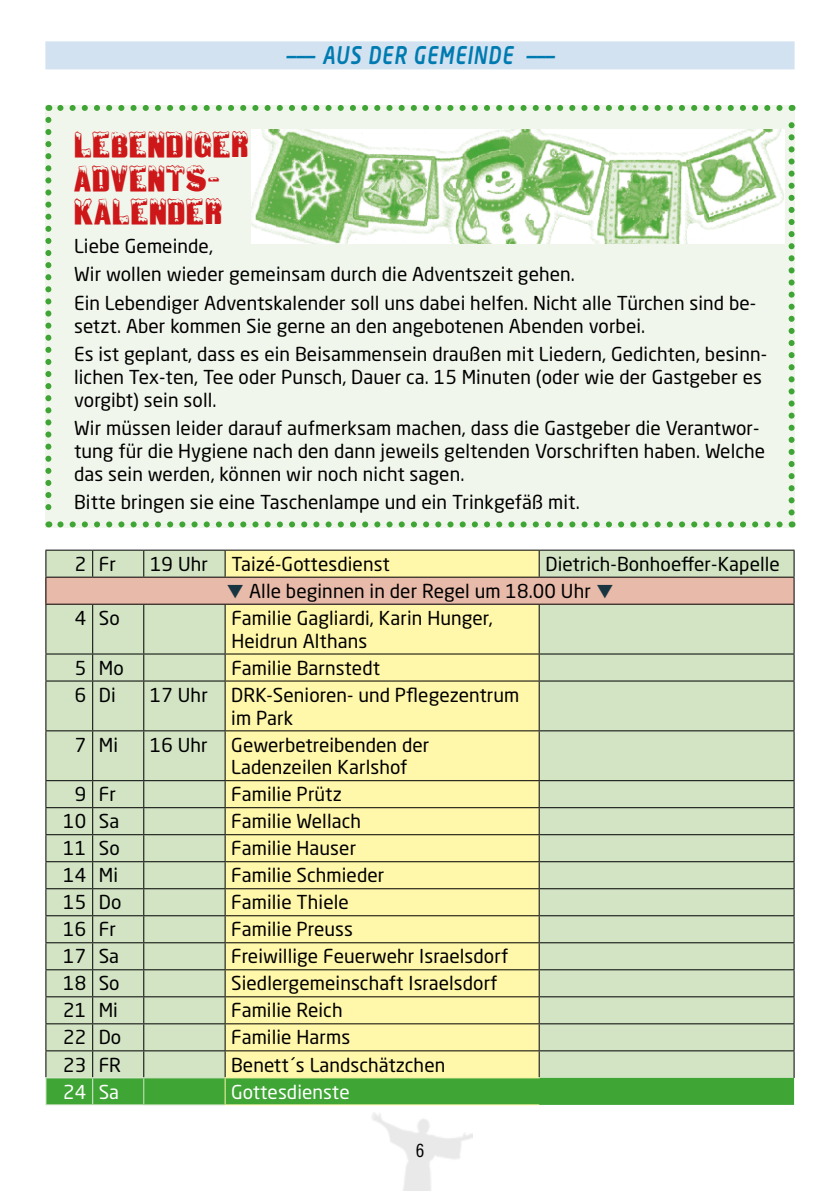
<style>
.page{position:relative;width:840px;height:1191px;background:#fff}
.page>*{position:absolute;margin:0;border:0;box-sizing:border-box;transform-origin:0 0}
.t1{font:32px/33.6px "Snowtop Caps";letter-spacing:.03em;color:#cd1719}
.t2{font:italic 500 24px "Neo Sans W1 G";letter-spacing:.05em;color:#007bb1;scale:.8 1}
.t3{font:20px "Acumin Pro Cond";color:#000}
.t4{font:19px/22.8px "Neo Sans W1 G";letter-spacing:.005em;color:#000}
.t5{font:19px "Neo Sans W1 G";letter-spacing:.005em;color:#fff}
.s1{color:#193441}
</style>
<div class="page">
<img style="left:371px;top:1112px;width:101px;height:79px">
<div style="left:45px;top:41px;width:749px;height:28px;background:#d2e2f0"></div>
<div style="left:45px;top:105px;width:749px;height:422px;background:#f1f6ec"></div>
<svg style="left:60px;top:521px;width:723px;height:6px"></svg>
<svg style="left:45px;top:120px;width:6px;height:407px"></svg>
<svg style="left:788px;top:105px;width:6px;height:407px"></svg>
<svg style="left:48px;top:105px;width:731px;height:6px"></svg>
<img style="left:251px;top:129px;width:533px;height:115px">
<div style="left:46px;top:550px;width:747px;height:230px;background:#d2e4c4"></div>
<div style="left:225px;top:550px;width:313px;height:230px;background:#fff7a9"></div>
<div style="left:46px;top:577px;width:747px;height:27px;background:#e7baa9"></div>
<hr style="left:45px;top:549px;width:48px;height:1px;background:#000">
<hr style="left:93px;top:549px;width:51px;height:1px;background:#000">
<svg style="left:92px;top:550px;width:1px;height:26px"></svg>
<hr style="left:144px;top:549px;width:81px;height:1px;background:#000">
<svg style="left:143px;top:550px;width:1px;height:26px"></svg>
<hr style="left:225px;top:549px;width:314px;height:1px;background:#000">
<svg style="left:224px;top:550px;width:1px;height:26px"></svg>
<hr style="left:539px;top:549px;width:255px;height:1px;background:#000">
<svg style="left:538px;top:550px;width:1px;height:26px"></svg>
<hr style="left:45px;top:576px;width:48px;height:1px;background:#000">
<svg style="left:45px;top:550px;width:1px;height:53px"></svg>
<hr style="left:93px;top:576px;width:51px;height:1px;background:#000">
<hr style="left:144px;top:576px;width:81px;height:1px;background:#000">
<hr style="left:225px;top:576px;width:314px;height:1px;background:#000">
<hr style="left:539px;top:576px;width:255px;height:1px;background:#000">
<svg style="left:793px;top:550px;width:1px;height:53px"></svg>
<hr style="left:45px;top:603px;width:48px;height:1px;background:#000">
<hr style="left:45px;top:604px;width:1px;height:49px;background:#000">
<hr style="left:93px;top:603px;width:51px;height:1px;background:#000">
<hr style="left:92px;top:604px;width:1px;height:49px;background:#000">
<hr style="left:144px;top:603px;width:81px;height:1px;background:#000">
<hr style="left:143px;top:604px;width:1px;height:49px;background:#000">
<hr style="left:225px;top:603px;width:314px;height:1px;background:#000">
<hr style="left:224px;top:604px;width:1px;height:49px;background:#000">
<hr style="left:539px;top:603px;width:255px;height:1px;background:#000">
<hr style="left:538px;top:604px;width:1px;height:49px;background:#000">
<hr style="left:793px;top:604px;width:1px;height:49px;background:#000">
<hr style="left:45px;top:653px;width:48px;height:1px;background:#000">
<svg style="left:45px;top:654px;width:1px;height:26px"></svg>
<hr style="left:93px;top:653px;width:51px;height:1px;background:#000">
<svg style="left:92px;top:654px;width:1px;height:26px"></svg>
<hr style="left:144px;top:653px;width:81px;height:1px;background:#000">
<svg style="left:143px;top:654px;width:1px;height:26px"></svg>
<hr style="left:225px;top:653px;width:314px;height:1px;background:#000">
<svg style="left:224px;top:654px;width:1px;height:26px"></svg>
<hr style="left:539px;top:653px;width:255px;height:1px;background:#000">
<svg style="left:538px;top:654px;width:1px;height:26px"></svg>
<svg style="left:793px;top:654px;width:1px;height:26px"></svg>
<hr style="left:45px;top:680px;width:48px;height:1px;background:#000">
<hr style="left:45px;top:681px;width:1px;height:49px;background:#000">
<hr style="left:93px;top:680px;width:51px;height:1px;background:#000">
<hr style="left:92px;top:681px;width:1px;height:49px;background:#000">
<hr style="left:144px;top:680px;width:81px;height:1px;background:#000">
<hr style="left:143px;top:681px;width:1px;height:49px;background:#000">
<hr style="left:225px;top:680px;width:314px;height:1px;background:#000">
<hr style="left:224px;top:681px;width:1px;height:49px;background:#000">
<hr style="left:539px;top:680px;width:255px;height:1px;background:#000">
<hr style="left:538px;top:681px;width:1px;height:49px;background:#000">
<hr style="left:793px;top:681px;width:1px;height:49px;background:#000">
<hr style="left:45px;top:730px;width:48px;height:1px;background:#000">
<hr style="left:45px;top:731px;width:1px;height:49px;background:#000">
<hr style="left:93px;top:730px;width:51px;height:1px;background:#000">
<hr style="left:92px;top:731px;width:1px;height:49px;background:#000">
<hr style="left:144px;top:730px;width:81px;height:1px;background:#000">
<hr style="left:143px;top:731px;width:1px;height:49px;background:#000">
<hr style="left:225px;top:730px;width:314px;height:1px;background:#000">
<hr style="left:224px;top:731px;width:1px;height:49px;background:#000">
<hr style="left:539px;top:730px;width:255px;height:1px;background:#000">
<hr style="left:538px;top:731px;width:1px;height:49px;background:#000">
<hr style="left:793px;top:731px;width:1px;height:49px;background:#000">
<hr style="left:45px;top:780px;width:48px;height:1px;background:#000">
<hr style="left:93px;top:780px;width:51px;height:1px;background:#000">
<hr style="left:144px;top:780px;width:81px;height:1px;background:#000">
<hr style="left:225px;top:780px;width:314px;height:1px;background:#000">
<hr style="left:539px;top:780px;width:255px;height:1px;background:#000">
<hr style="left:45px;top:1104px;width:48px;height:1px;background:#e2edd9">
<hr style="left:93px;top:1104px;width:50px;height:1px;background:#e2edd9">
<hr style="left:143px;top:1104px;width:81px;height:1px;background:#d2e4c4">
<svg style="left:45px;top:781px;width:749px;height:323px;background:#cfdda7"></svg>
<hr style="left:224px;top:1104px;width:315px;height:1px;background:#fff7a9">
<p class="t2" style="left:285px;top:40px;width:339px">― ― ― AUS DER GEMEINDE ― ― ―</p>
<h1 class="t1" style="left:74px;top:126px;width:176px">LEBENDIGER<br>ADVENTS-<br>KALENDER</h1>
<p class="t4" style="left:74px;top:231px;width:683px;line-height:28.4px">Liebe Gemeinde,<br>Wir wollen wieder gemeinsam durch die Adventszeit gehen.<br>Ein Lebendiger Adventskalender soll uns dabei helfen. Nicht alle Türchen sind be-</p>
<p class="t4" style="left:74px;top:311px;width:694px;line-height:28.4px">setzt. Aber kommen Sie gerne an den angebotenen Abenden vorbei.<br>Es ist geplant, dass es ein Beisammensein draußen mit Liedern, Gedichten, besinn-</p>
<p class="t4" style="left:74px;top:365px;width:689px">lichen Tex-ten, Tee oder Punsch, Dauer ca. 15 Minuten (oder wie der Gastgeber es vorgibt) sein soll.</p>
<p class="t4" style="left:74px;top:416px;width:692px">Wir müssen leider darauf aufmerksam machen, dass die Gastgeber die Verantwor&shy;tung für die Hygiene nach den dann jeweils geltenden Vorschriften haben. Welche das sein werden, können wir noch nicht sagen.</p>
<p class="t4" style="left:74px;top:490px;width:507px">Bitte bringen sie eine Taschenlampe und ein Trinkgefäß mit.</p>
<p class="t4" style="left:75px;top:552px;width:43px">2 Fr</p>
<p class="t4" style="left:150px;top:552px;width:241px">19 Uhr Taizé-Gottesdienst</p>
<p class="t4" style="left:545px;top:552px;width:236px">Dietrich-Bonhoeffer-Kapelle</p>
<p class="t4" style="left:226px;top:579px;width:388px"><span class="s1">▼</span> Alle beginnen in der Regel um 18.00 Uhr <span class="s1">▼</span></p>
<p class="t4" style="left:75px;top:606px;width:46px">4 So</p>
<p class="t4" style="left:231px;top:606px;width:263px">Familie Gagliardi, Karin Hunger,<br>Heidrun Althans</p>
<p class="t4" style="left:75px;top:656px;width:50px">5 Mo</p>
<p class="t4" style="left:231px;top:656px;width:150px">Familie Barnstedt</p>
<p class="t4" style="left:75px;top:683px;width:42px">6 Di</p>
<p class="t4" style="left:231px;top:683px;width:289px;text-indent:-81px">17 Uhr DRK-Senioren- und Pflegezentrum im Park</p>
<p class="t4" style="left:75px;top:733px;width:45px">7 Mi</p>
<p class="t4" style="left:231px;top:733px;width:199px;text-indent:-81px">16 Uhr Gewerbetreibenden der<br>Ladenzeilen Karlshof</p>
<p class="t4" style="left:75px;top:782px;width:43px">9 Fr</p>
<p class="t4" style="left:231px;top:782px;width:112px">Familie Prütz</p>
<p class="t4" style="left:63px;top:809px;width:57px">10 Sa</p>
<p class="t4" style="left:231px;top:809px;width:131px">Familie Wellach</p>
<p class="t4" style="left:63px;top:836px;width:58px">11 So</p>
<p class="t4" style="left:231px;top:836px;width:126px">Familie Hauser</p>
<p class="t4" style="left:63px;top:863px;width:56px">14 Mi</p>
<p class="t4" style="left:231px;top:863px;width:154px">Familie Schmieder</p>
<p class="t4" style="left:63px;top:890px;width:60px">15 Do</p>
<p class="t4" style="left:231px;top:890px;width:119px">Familie Thiele</p>
<p class="t4" style="left:63px;top:917px;width:54px">16 Fr</p>
<p class="t4" style="left:231px;top:917px;width:123px">Familie Preuss</p>
<p class="t4" style="left:63px;top:944px;width:57px">17 Sa</p>
<p class="t4" style="left:231px;top:944px;width:278px">Freiwillige Feuerwehr Israelsdorf</p>
<p class="t4" style="left:63px;top:971px;width:58px">18 So</p>
<p class="t4" style="left:231px;top:971px;width:268px">Siedlergemeinschaft Israelsdorf</p>
<p class="t4" style="left:63px;top:998px;width:56px">21 Mi</p>
<p class="t4" style="left:231px;top:998px;width:113px">Familie Reich</p>
<p class="t4" style="left:63px;top:1025px;width:60px">22 Do</p>
<p class="t4" style="left:231px;top:1025px;width:120px">Familie Harms</p>
<p class="t4" style="left:63px;top:1052px;width:59px">23 FR</p>
<p class="t4" style="left:231px;top:1052px;width:216px">Benett´s Landschätzchen</p>
<p class="t5" style="left:63px;top:1079px;width:57px">24 Sa</p>
<p class="t5" style="left:231px;top:1079px;width:120px">Gottesdienste</p>
<p class="t3" style="left:415px;top:1137px;width:10px">6</p>
</div>
